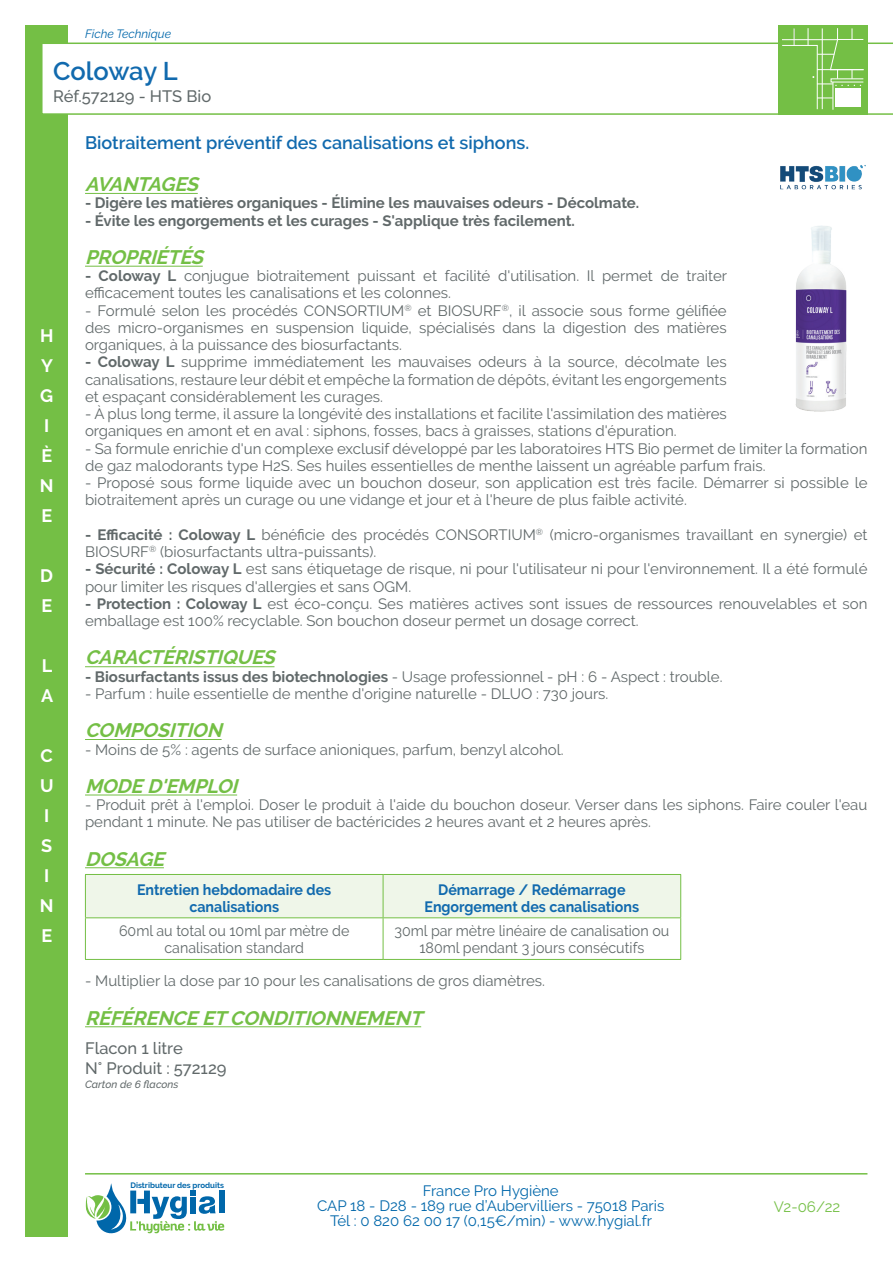
<style>
.page{position:relative;width:893px;height:1263px;background:#fff}
.page>*{position:absolute;margin:0;border:0;box-sizing:border-box;transform-origin:0 0}
.t1{font:600 25.5px "Raleway";letter-spacing:-.005em;color:#116aae}
.t2{font:italic 700 19.5px "Raleway";color:#74bf45}
.t3{font:600 18px "Raleway";color:#116aae}
.t4{font:700 18px/30px "Raleway";color:#fff}
.t5{font:500 16.5px/19.5px "Raleway";color:#61696a}
.t6{font:15px/17.2px "Raleway";color:#61696a}
.t7{font:700 15px "Raleway";color:#61696a}
.t8{font:15px/17.2px "Raleway";color:#61696a;text-align:center;scale:.95 1}
.t9{font:15px/15px "Raleway";color:#0067aa;text-align:center}
.t10{font:700 15px/17.2px "Raleway";color:#116aae;text-align:center;scale:.95 1}
.t11{font:15px "Raleway";color:#74bf45}
.t12{font:italic 12px "Raleway";color:#0067aa}
.t13{font:italic 500 10.5px "Raleway";color:#61696a}
.t14{font:700 7.8px "Raleway";color:#0067aa}
.s1{font-weight:700}
</style>
<div class="page">
<hr style="left:85px;top:1173px;width:782px;height:1px;background:#74bf45">
<div style="left:26px;top:26px;width:42px;height:1211px;background:#74bf45"></div>
<svg style="left:85px;top:1183px;width:139px;height:50px"></svg>
<svg style="left:42px;top:43px;width:851px;height:72px"></svg>
<div style="left:778px;top:26px;width:89px;height:89px;background:#74bf45"></div>
<hr style="left:85px;top:193px;width:113px;height:1px;background:#74bf45">
<hr style="left:85px;top:266px;width:118px;height:1px;background:#74bf45">
<hr style="left:85px;top:666px;width:189px;height:1px;background:#74bf45">
<hr style="left:85px;top:739px;width:137px;height:1px;background:#74bf45">
<hr style="left:85px;top:795px;width:152px;height:1px;background:#74bf45">
<hr style="left:85px;top:867px;width:79px;height:1px;background:#74bf45">
<hr style="left:85px;top:1026px;width:336px;height:1px;background:#74bf45">
<img style="left:795px;top:225px;width:52px;height:187px">
<svg style="left:782px;top:28px;width:81px;height:82px"></svg>
<img style="left:780px;top:165px;width:86px;height:24px">
<svg style="left:86px;top:875px;width:594px;height:84px"></svg>
<hr style="left:85px;top:874px;width:298px;height:1px;background:#74bf45">
<hr style="left:85px;top:875px;width:1px;height:42px;background:#74bf45">
<hr style="left:383px;top:874px;width:298px;height:1px;background:#74bf45">
<hr style="left:383px;top:875px;width:1px;height:42px;background:#74bf45">
<hr style="left:680px;top:875px;width:1px;height:42px;background:#74bf45">
<hr style="left:85px;top:917px;width:298px;height:1px;background:#74bf45">
<hr style="left:85px;top:918px;width:1px;height:41px;background:#74bf45">
<hr style="left:383px;top:917px;width:298px;height:1px;background:#74bf45">
<hr style="left:383px;top:918px;width:1px;height:41px;background:#74bf45">
<hr style="left:680px;top:918px;width:1px;height:41px;background:#74bf45">
<hr style="left:85px;top:959px;width:298px;height:1px;background:#74bf45">
<hr style="left:383px;top:959px;width:298px;height:1px;background:#74bf45">
<p class="t12" style="left:85px;top:27px;width:88px">Fiche Technique</p>
<h1 class="t1" style="left:53px;top:56px;width:126px">Coloway L</h1>
<p class="t5" style="left:53px;top:86px;width:160px">Réf.572129 - HTS Bio</p>
<p class="t4" style="left:40px;top:321px;width:15px">H<br>Y<br>G<br>I<br>È<br>N<br>E</p>
<p class="t4" style="left:40px;top:561px;width:14px">D<br>E</p>
<p class="t4" style="left:41px;top:651px;width:14px">L<br>A</p>
<p class="t4" style="left:40px;top:741px;width:15px">C<br>U<br>I<br>S<br>I<br>N<br>E</p>
<p class="t3" style="left:85px;top:132px;width:446px">Biotraitement préventif des canalisations et siphons.</p>
<h2 class="t2" style="left:85px;top:173px;width:120px">AVANTAGES</h2>
<p class="t7" style="left:85px;top:195px;width:556px">- Digère les matières organiques - Élimine les mauvaises odeurs - Décolmate.</p>
<p class="t7" style="left:85px;top:212px;width:491px">- Évite les engorgements et les curages - S'applique très facilement.</p>
<h2 class="t2" style="left:85px;top:246px;width:125px">PROPRIÉTÉS</h2>
<p class="t6" style="left:85px;top:267px;width:644px"><span class="s1">- Coloway L</span> conjugue biotraitement puissant et facilité d'utilisation. Il permet de traiter efficacement toutes les canalisations et les colonnes.</p>
<p class="t6" style="left:85px;top:302px;width:643px;text-align:justify">- Formulé selon les procédés CONSORTIUM<sup>®</sup> et BIOSURF<sup>®</sup>, il associe sous forme gélifiée des micro-organismes en suspension liquide, spécialisés dans la digestion des matières organiques, à la puissance des biosurfactants.</p>
<p class="t6" style="left:85px;top:353px;width:643px;text-align:justify"><span class="s1">- Coloway L</span> supprime immédiatement les mauvaises odeurs à la source, décolmate les canalisations, restaure leur débit et empêche la formation de dépôts, évitant les engorgements et espaçant considérablement les curages.</p>
<p class="t6" style="left:85px;top:405px;width:643px">- À plus long terme, il assure la longévité des installations et facilite l'assimilation des matières organiques en amont et en aval : siphons, fosses, bacs à graisses, stations d'épuration.</p>
<p class="t6" style="left:85px;top:440px;width:784px">- Sa formule enrichie d'un complexe exclusif développé par les laboratoires HTS Bio permet de limiter la formation de gaz malodorants type H2S. Ses huiles essentielles de menthe laissent un agréable parfum frais.</p>
<p class="t6" style="left:85px;top:474px;width:784px">- Proposé sous forme liquide avec un bouchon doseur, son application est très facile. Démarrer si possible le biotraitement après un curage ou une vidange et jour et à l'heure de plus faible activité.</p>
<p class="t6" style="left:85px;top:526px;width:784px"><span class="s1">- Efficacité : Coloway L</span> bénéficie des procédés CONSORTIUM<sup>®</sup> (micro-organismes travaillant en synergie) et<br>BIOSURF<sup>®</sup> (biosurfactants ultra-puissants).</p>
<p class="t6" style="left:85px;top:560px;width:784px"><span class="s1">- Sécurité : Coloway L</span> est sans étiquetage de risque, ni pour l'utilisateur ni pour l'environnement. Il a été formulé pour limiter les risques d'allergies et sans OGM.</p>
<p class="t6" style="left:85px;top:595px;width:784px"><span class="s1">- Protection : Coloway L</span> est éco-conçu. Ses matières actives sont issues de ressources renouvelables et son emballage est 100% recyclable. Son bouchon doseur permet un dosage correct.</p>
<h2 class="t2" style="left:85px;top:646px;width:197px">CARACTÉRISTIQUES</h2>
<p class="t6" style="left:85px;top:668px;width:639px"><span class="s1">- Biosurfactants issus des biotechnologies</span> - Usage professionnel - pH : 6 - Aspect : trouble.</p>
<p class="t6" style="left:85px;top:685px;width:525px">- Parfum : huile essentielle de menthe d'origine naturelle - DLUO : 730 jours.</p>
<h2 class="t2" style="left:85px;top:719px;width:144px">COMPOSITION</h2>
<p class="t6" style="left:85px;top:740px;width:480px">- Moins de 5% : agents de surface anioniques, parfum, benzyl alcohol.</p>
<h2 class="t2" style="left:85px;top:775px;width:160px">MODE D'EMPLOI</h2>
<p class="t6" style="left:85px;top:796px;width:784px">- Produit prêt à l'emploi. Doser le produit à l'aide du bouchon doseur. Verser dans les siphons. Faire couler l'eau pendant 1 minute. Ne pas utiliser de bactéricides 2 heures avant et 2 heures après.</p>
<h2 class="t2" style="left:85px;top:847px;width:86px">DOSAGE</h2>
<p class="t10" style="left:137px;top:881px;width:206px">Entretien hebdomadaire des canalisations</p>
<p class="t10" style="left:425px;top:881px;width:228px">Démarrage / Redémarrage<br>Engorgement des canalisations</p>
<p class="t8" style="left:119px;top:922px;width:244px">60ml au total ou 10ml par mètre de canalisation standard</p>
<p class="t8" style="left:395px;top:922px;width:291px">30ml par mètre linéaire de canalisation ou<br>180ml pendant 3 jours consécutifs</p>
<p class="t6" style="left:85px;top:972px;width:461px">- Multiplier la dose par 10 pour les canalisations de gros diamètres.</p>
<h2 class="t2" style="left:85px;top:1006px;width:344px">RÉFÉRENCE ETCONDITIONNEMENT</h2>
<p class="t5" style="left:85px;top:1038px;width:143px">Flacon 1 litre<br>N° Produit : 572129</p>
<p class="t13" style="left:85px;top:1078px;width:95px">Carton de 6 flacons</p>
<p class="t14" style="left:130px;top:1180px;width:95px">Distributeur des produits</p>
<p class="t9" style="left:317px;top:1183px;width:349px">France Pro Hygiène<br>CAP 18 - D28 - 189 rue d’Aubervilliers - 75018 Paris<br>Tél : 0 820 62 00 17 (0,15€/min) - www.hygial.fr</p>
<p class="t11" style="left:774px;top:1198px;width:68px">V2-06/22</p>
</div>
